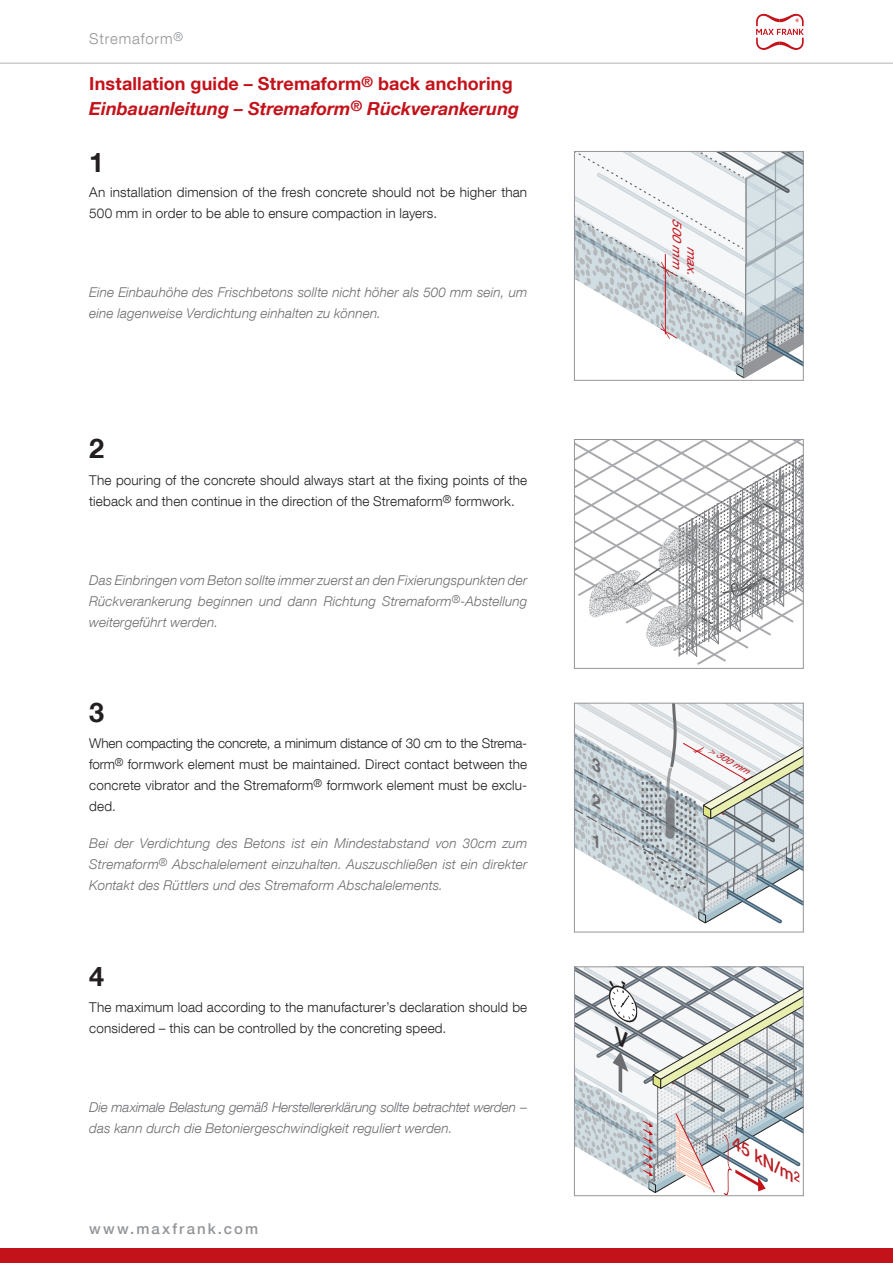
<style>
.page{position:relative;width:893px;height:1263px;background:#fff}
.page>*{position:absolute;margin:0;border:0;box-sizing:border-box;transform-origin:0 0}
.Text_Left_ws{font:700 27px "Helvetica Neue LT Com";color:#231f20}
.Text_Head{font:700 18px "Helvetica Neue LT Com";letter-spacing:.005em;color:#c4121a}
.Text_Head-2{font:italic 700 18px "Helvetica Neue LT Com";color:#c4121a}
.t1{font:italic 500 15.75px "Helvetica Neue LT Com";color:#b91f23;scale:1.16 1}
.t2{font:500 15px "Helvetica Neue LT Com";letter-spacing:.14em;color:#939598}
.t3{font:300 15px "Helvetica Neue LT Com";letter-spacing:.06em;color:#939598}
.Text_Full{font:italic 300 13.5px/21px "Helvetica Neue LT Com";letter-spacing:.01em;color:#6c6d70}
.Text_Full-2{font:300 13.5px/21px "Helvetica Neue LT Com";letter-spacing:.01em;color:#231f20}
.t4{font:italic 12.15px/14.5px "Helvetica Neue LT Com";color:#c4121a;scale:1.1 1}
.t5{font:italic 8.55px "Helvetica Neue LT Com";color:#c4121a;scale:1.16 1}
</style>
<div class="page">
<svg style="left:576px;top:153px;width:226px;height:226px"></svg>
<div style="left:574px;top:151px;width:230px;height:230px;border:1px solid #939598"></div>
<svg style="left:576px;top:441px;width:226px;height:224px"></svg>
<div style="left:574px;top:439px;width:230px;height:230px;border:1px solid #939598"></div>
<div style="left:0;top:1248px;width:893px;height:15px;background:#c4121a"></div>
<hr style="left:0;top:63px;width:893px;height:1px;background:#b2b3b7">
<svg style="left:756px;top:14px;width:48px;height:36px"></svg>
<svg style="left:574px;top:703px;width:229px;height:222px"></svg>
<svg style="left:574px;top:967px;width:229px;height:230px"></svg>
<p class="t3" style="left:89px;top:29px;width:95px">Stremaform<sup>®</sup></p>
<p class="Text_Head" style="left:89px;top:73px;width:425px">Installation guide – Stremaform<sup>®</sup> back anchoring</p>
<p class="Text_Head-2" style="left:89px;top:97px;width:431px">Einbauanleitung – Stremaform<sup>®</sup> Rückverankerung</p>
<p class="Text_Left_ws" style="left:89px;top:146px;width:17px">1</p>
<p class="Text_Full-2" style="left:89px;top:181px;width:439px">An installation dimension of the fresh concrete should not be higher than<br>500 mm in order to be able to ensure compaction in layers.</p>
<p class="Text_Full" style="left:89px;top:281px;width:439px">Eine Einbauhöhe des Frischbetons sollte nicht höher als 500 mm sein, um eine lagenweise Verdichtung einhalten zu können.</p>
<p class="Text_Left_ws" style="left:89px;top:432px;width:17px">2</p>
<p class="Text_Full-2" style="left:89px;top:469px;width:439px">The pouring of the concrete should always start at the fixing points of the tieback and then continue in the direction of the Stremaform<sup>®</sup> formwork.</p>
<p class="Text_Full" style="left:89px;top:569px;width:439px;text-align:justify">Das Einbringen vom Beton sollte immer zuerst an den Fixierungspunkten der Rückverankerung beginnen und dann Richtung Stremaform<sup>®</sup>-Abstellung weitergeführt werden.</p>
<p class="Text_Left_ws" style="left:89px;top:695px;width:17px">3</p>
<p class="Text_Full-2" style="left:89px;top:732px;width:439px;text-align:justify">When compacting the concrete, a minimum distance of 30 cm to the Strema&shy;form<sup>®</sup> formwork element must be maintained. Direct contact between the concrete vibrator and the Stremaform<sup>®</sup> formwork element must be exclu&shy;ded.</p>
<p class="Text_Full" style="left:89px;top:832px;width:439px;text-align:justify">Bei der Verdichtung des Betons ist ein Mindestabstand von 30cm zum Stremaform<sup>®</sup> Abschalelement einzuhalten. Auszuschließen ist ein direkter Kontakt des Rüttlers und des Stremaform Abschalelements.</p>
<p class="Text_Left_ws" style="left:89px;top:959px;width:17px">4</p>
<p class="Text_Full-2" style="left:89px;top:996px;width:439px">The maximum load according to the manufacturer’s declaration should be considered – this can be controlled by the concreting speed.</p>
<p class="Text_Full" style="left:89px;top:1096px;width:439px">Die maximale Belastung gemäß Herstellererklärung sollte betrachtet werden – das kann durch die Betoniergeschwindigkeit reguliert werden.</p>
<p class="t2" style="left:89px;top:1220px;width:170px">www.maxfrank.com</p>
<p class="t4" style="left:699px;top:218px;width:60px;text-indent:28px;rotate:90deg">max.<br>500mm</p>
<p class="t5" style="left:712px;top:744px;width:41px;rotate:30deg">&gt; 300 mm</p>
<p class="t1" style="left:740px;top:1135px;width:67px;rotate:30deg">45 kN/m<sup>2</sup></p>
</div>
